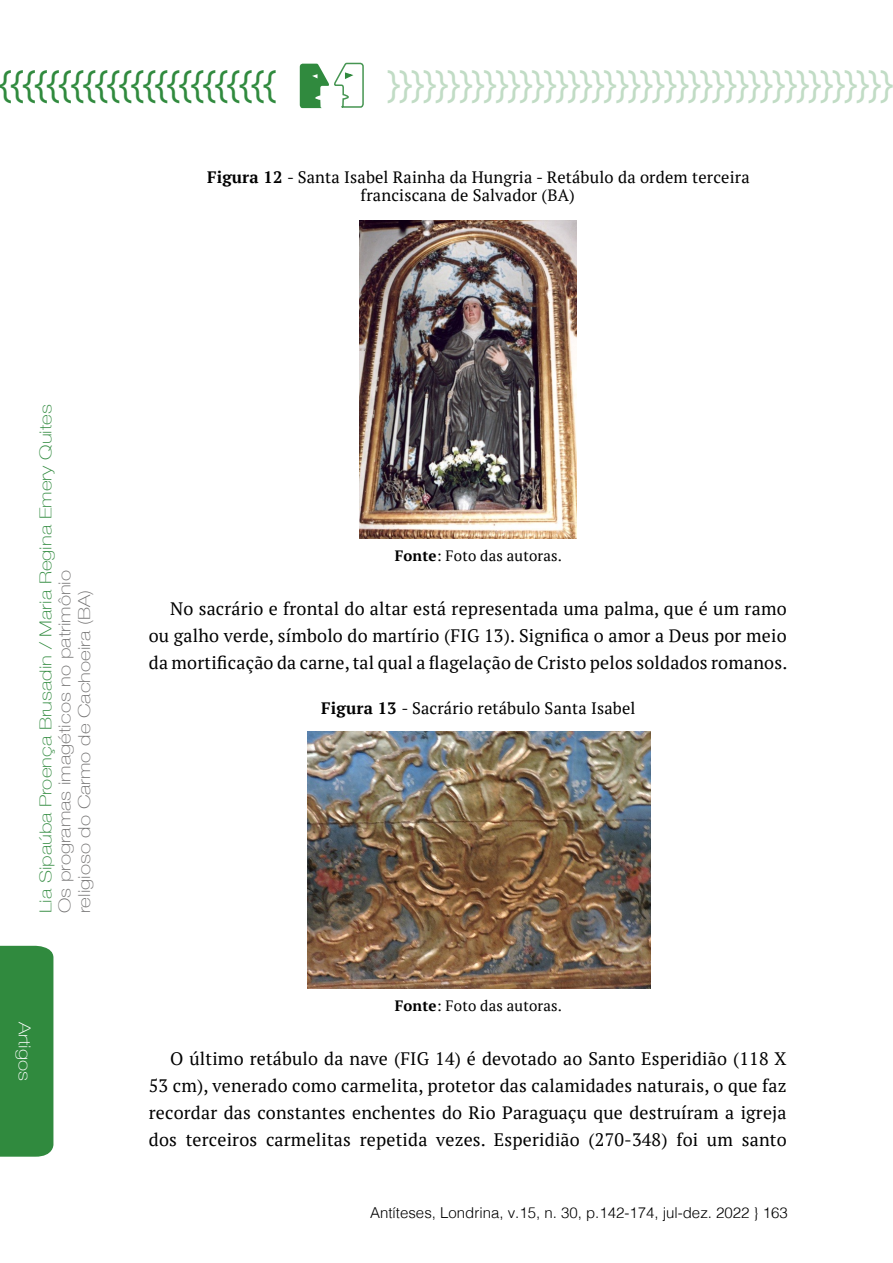
<style>
.page{position:relative;width:893px;height:1263px;background:#fff}
.page>*{position:absolute;margin:0;border:0;box-sizing:border-box;transform-origin:0 0}
.t1{font:36px "Helvetica";color:#c1dcc5}
.t2{font:18px/27px "PT Serif";letter-spacing:.01em;color:#000;text-align:justify}
.t3{font:16.5px/18px "PT Serif";letter-spacing:.01em;color:#000}
.t4{font:100 16.5px/19.8px "Helvetica Neue";color:#706f6f;scale:1.25 1}
.t5{font:100 16.5px "Helvetica Neue";color:#308a3e;scale:1.25 1}
.t6{font:100 16.5px "Helvetica Neue";color:#fff;scale:1.25 1}
.t7{font:300 15px "Helvetica";color:#000}
.t8{font:15px "PT Serif";letter-spacing:.01em;color:#000}
.s1{font-weight:700}
</style>
<div class="page">
<div style="left:0;top:946px;width:53px;height:211px;background:#308a3e"></div>
<svg style="left:300px;top:62px;width:64px;height:46px"></svg>
<img style="left:359px;top:221px;width:217px;height:317px">
<img style="left:307px;top:731px;width:344px;height:257px">
<h1 class="t1" style="left:387px;top:56px;width:507px">}}}}}}}}}}}}}}}}}}}}}}}}}}}}}}}}}}}}}}}}}}</h1>
<p class="t3" style="left:361px;top:168px;width:391px;text-indent:-154px"><span class="s1">Figura 12</span> - Santa Isabel Rainha da Hungria - Retábulo da ordem terceira franciscana de Salvador (BA)</p>
<p class="t5" style="left:33px;top:913px;width:408px;rotate:-90deg">Lia Sipaúba Proença Brusadin / Maria Regina Emery Quites</p>
<p class="t4" style="left:54px;top:913px;width:276px;rotate:-90deg">Os programas imagéticos no patrimônio religioso do Carmo de Cachoeira (BA)</p>
<p class="t6" style="left:37px;top:1021px;width:49px;rotate:90deg">Artigos</p>
<p class="t8" style="left:395px;top:546px;width:169px"><span class="s1">Fonte</span>: Foto das autoras.</p>
<p class="t2" style="left:149px;top:595px;width:640px;text-indent:21px">No sacrário e frontal do altar está representada uma palma, que é um ramo ou galho verde, símbolo do martírio (FIG 13). Significa o amor a Deus por meio da mortificação da carne, tal qual a flagelação de Cristo pelos soldados romanos.</p>
<p class="t3" style="left:321px;top:699px;width:316px"><span class="s1">Figura 13</span> - Sacrário retábulo Santa Isabel</p>
<p class="t8" style="left:395px;top:996px;width:169px"><span class="s1">Fonte</span>: Foto das autoras.</p>
<p class="t2" style="left:149px;top:1045px;width:639px;text-indent:21px">O último retábulo da nave (FIG 14) é devotado ao Santo Esperidião (118 X 53 cm), venerado como carmelita, protetor das calamidades naturais, o que faz recordar das constantes enchentes do Rio Paraguaçu que destruíram a igreja dos terceiros carmelitas repetida vezes. Esperidião (270-348) foi um santo</p>
<p class="t7" style="left:370px;top:1200px;width:419px">Antíteses, Londrina, v.15, n. 30, p.142-174, jul-dez. 2022 } 163</p>
</div>
